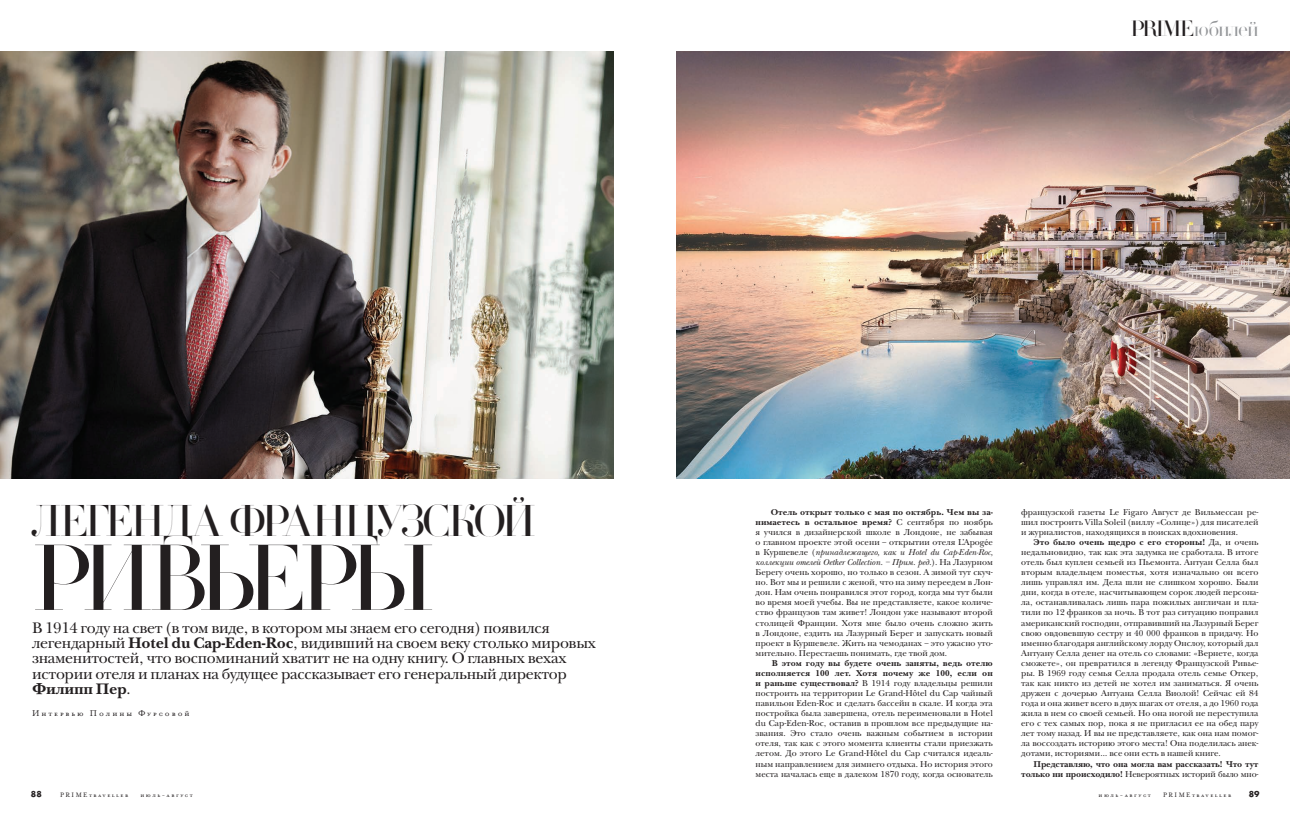
<style>
.page{position:relative;width:1290px;height:819px;background:#fff}
.page>*{position:absolute;margin:0;border:0;box-sizing:border-box;transform-origin:0 0}
.t1{font:300 91.88px "Didot R Extra";color:#231f20}
.t2{font:300 43.75px "Didot R Extra";letter-spacing:-.1em;color:#231f20}
.t3{font:300 21.88px "Didot R Extra";letter-spacing:-.03em;color:#939598}
.t4{font:15.75px/15.3px "New Baskerville C";letter-spacing:-.02em;color:#231f20}
.t5{font:9.62px "Prime Text Mini Caps";letter-spacing:.2em;color:#231f20}
.t6{font:8.75px/10.1px "New Baskerville C";color:#231f20;text-align:justify}
.t7{font:700 8.75px/10.1px "New Baskerville C";letter-spacing:-.02em;color:#231f20;text-align:right}
.t8{font:700 7.88px "Quint";color:#231f20}
.t9{font:7.44px "Prime Text Mini Caps";letter-spacing:.2em;color:#231f20}
.s1{color:#231f20}
.s2{font-weight:700}
.s3{font-family:"Times New Roman";font-size:8.58px}
.s4{font-style:italic}
.s5{font-weight:400}
</style>
<div class="page">
<img style="left:676px;top:52px;width:614px;height:426px">
<img style="left:0;top:52px;width:613px;height:426px">
<h3 class="t3" style="left:1130px;top:16px;width:130px"><span class="s1">PRIME</span> юбилей</h3>
<h2 class="t2" style="left:32px;top:494px;width:506px">л егенда французской</h2>
<h1 class="t1" style="left:32px;top:524px;width:406px">Ривьеры</h1>
<p class="t4" style="left:32px;top:620px;width:566px">В 1914 году на свет (в том виде, в котором мы знаем его сегодня) появился легендарный <span class="s2">Hotel du Cap-Eden-Roc</span>, видивший на своем веку столько мировых знаменитостей, что воспоминаний хватит не на одну книгу. О главных вехах истории отеля и планах на будущее рассказывает его генеральный директор <span class="s2">Филипп Пер</span>.</p>
<p class="t5" style="left:32px;top:708px;width:159px">Интервью Полины Фурсовой</p>
<p class="t6" style="left:755px;top:507px;width:239px;text-indent:15px"><span class="s2">Отель открыт только с мая по октябрь. Чем вы за&shy;нимаетесь в остальное время?</span> С сентября по ноябрь я учился в дизайнерской школе в Лондоне, не забывая о главном проекте этой осени – открытии отеля L’Apog<span class="s3">é</span>e в Куршевеле (<span class="s4">принадлежащего, как и Hotel du Cap-Eden-Roc, коллекции отелей Oetker Collection. – Прим. ред.</span>). На Лазурном Берегу очень хорошо, но только в сезон. А зимой тут скуч&shy;но. Вот мы и решили с женой, что на зиму переедем в Лон&shy;дон. Нам очень понравился этот город, когда мы тут были во время моей учебы. Вы не представляете, какое количе&shy;ство французов там живет! Лондон уже называют второй столицей Франции. Хотя мне было очень сложно жить в Лондоне, ездить на Лазурный Берег и запускать новый проект в Куршевеле. Жить на чемоданах – это ужасно уто&shy;мительно. Перестаешь понимать, где твой дом.</p>
<p class="t6" style="left:755px;top:658px;width:239px;text-indent:16px"><span class="s2">В этом году вы будете очень заняты, ведь отелю исполняется 100 лет. Хотя почему же 100, если он и раньше существовал?</span> В 1914 году владельцы решили построить на территории Le Grand-H<span class="s3">ô</span>tel du Cap чайный павильон Eden-Roc и сделать бассейн в скале. И когда эта постройка была завершена, отель переименовали в Hotel du Cap-Eden-Roc, оставив в прошлом все предыдущие на&shy;звания. Это стало очень важным событием в истории отеля, так как с этого момента клиенты стали приезжать летом. До этого Le Grand-H<span class="s3">ô</span>tel du Cap считался идеаль&shy;ным направлением для зимнего отдыха. Но история этого места началась еще в далеком 1870 году, когда основатель</p>
<p class="t6" style="left:1021px;top:507px;width:239px">французской газеты Le Figaro Август де Вильмессан ре&shy;шил построить Villa Soleil (виллу «Солнце») для писателей и журналистов, находящихся в поисках вдохновения.</p>
<p class="t6" style="left:1021px;top:537px;width:239px;text-indent:12px"><span class="s2">Это было очень щедро с его стороны!</span> Да, и очень недальновидно, так как эта задумка не сработала. В итоге отель был куплен семьей из Пьемонта. Антуан Селла был вторым владельцем поместья, хотя изначально он всего лишь управлял им. Дела шли не слишком хорошо. Были дни, когда в отеле, насчитывающем сорок людей персона&shy;ла, останавливалась лишь пара пожилых англичан и пла&shy;тили по 12 франков за ночь. В тот раз ситуацию поправил американский господин, отправивший на Лазурный Берег свою овдовевшую сестру и 40 000 франков в придачу. Но именно благодаря английскому лорду Онслоу, который дал Антуану Селла денег на отель со словами: «Вернете, когда сможете», он превратился в легенду Французской Ривье&shy;ры. В 1969 году семья Селла продала отель семье Откер, так как никто из детей не хотел им заниматься. Я очень дружен с дочерью Антуана Селла Виолой! Сейчас ей 84 года и она живет всего в двух шагах от отеля, а до 1960 года жила в нем со своей семьей. Но она ногой не переступила его с тех самых пор, пока я не пригласил ее на обед пару лет тому назад. И вы не представляете, как она нам помог&shy;ла воссоздать историю этого места! Она поделилась анек&shy;дотами, историями… все они есть в нашей книге.</p>
<p class="t7" style="left:1021px;top:758px;width:239px">Представляю, что она могла вам рассказать! Что тут только ни происходило! <span class="s5">Невероятных историй было мно-</span></p>
<p class="t8" style="left:31px;top:788px;width:12px">88</p>
<p class="t9" style="left:60px;top:790px;width:134px">PRIMEtraveller июль-август</p>
<p class="t9" style="left:1098px;top:790px;width:134px">июль-август PRIMEtraveller</p>
<p class="t8" style="left:1249px;top:788px;width:12px">89</p>
</div>
